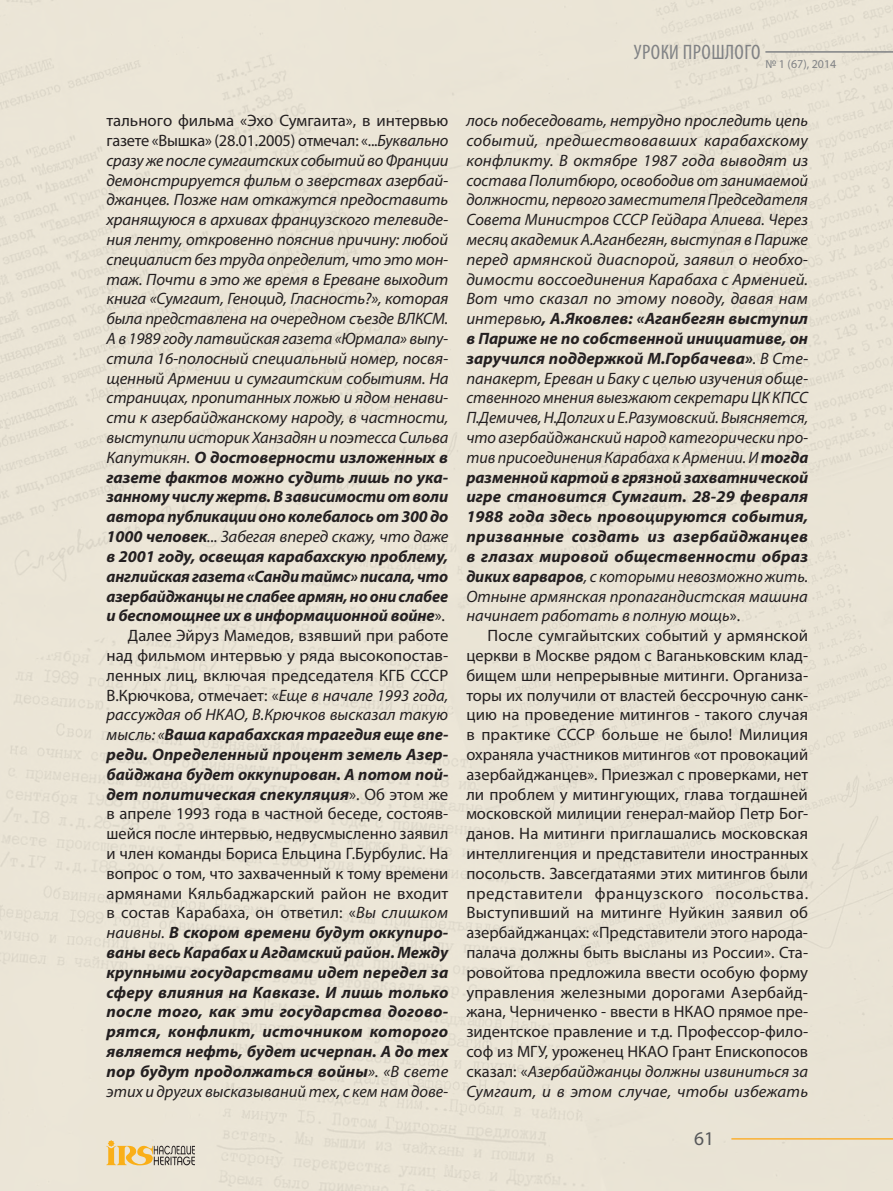
<style>
.page{position:relative;width:893px;height:1191px;background:#eae5d6}
.page>*{position:absolute;margin:0;border:0;box-sizing:border-box;transform-origin:0 0}
.t1{font:condensed 21px "Myriad Pro";color:#808285}
.t2{font:19.5px "Myriad Pro";color:#57585a}
.t3{font:italic 16.5px/19.8px "Myriad Pro";letter-spacing:-.005em;color:#231f20;text-align:right}
.t4{font:16.5px/19.8px "Myriad Pro";color:#231f20;text-align:justify}
.t5{font:12px "Myriad Pro";color:#808285}
.s1{font-style:normal}
.s2{font-weight:700}
.s3{font-style:italic}
</style>
<div class="page">
<svg style="left:106px;top:1140px;width:89px;height:25px"></svg>
<hr style="left:765px;top:51px;width:128px;height:2px;background:#808285">
<hr style="left:731px;top:1138px;width:162px;height:1px;background:#fbb033">
<p class="t1" style="left:634px;top:39px;width:10px">Урок</p>
<p class="t1" style="left:669px;top:39px;width:24px">и прошлого</p>
<p class="t5" style="left:765px;top:56px;width:73px">№ 1 (67), 2014</p>
<p class="t3" style="left:106px;top:110px;width:344px"><span class="s1">тального фильма «Эхо Сумгаита», в интервью газете «Вышка» (28.01.2005) отмечал: «...</span>Буквально сразу же после сумгаитских событий во Франции демонстрируется фильм о зверствах азербай&shy;джанцев. Позже нам откажутся предоставить хранящуюся в архивах французского телевиде&shy;ния ленту, откровенно пояснив причину: любой специалист без труда определит, что это мон&shy;таж. Почти в это же время в Ереване выходит книга «Сумгаит, Геноцид, Гласность?», которая была представлена на очередном съезде ВЛКСМ.<br>А в 1989 году латвийская газета «Юрмала» выпу&shy;стила 16-полосный специальный номер, посвя&shy;щенный Армении и сумгаитским событиям. На страницах, пропитанных ложью и ядом ненави&shy;сти к азербайджанскому народу, в частности, выступили историк Ханзадян и поэтесса Сильва Капутикян. <span class="s2">О достоверности изложенных в газете фактов можно судить лишь по ука&shy;занному числу жертв. В зависимости от воли автора публикации оно колебалось от 300 до 1000 человек</span>... Забегая вперед скажу, что даже <span class="s2">в 2001 году, освещая карабахскую проблему, английская газета «Санди таймс» писала, что азербайджанцы не слабее армян, но они слабее и беспомощнее их в информационной войне</span><span class="s1">».<br>Далее Эйруз Мамедов, взявший при работе над фильмом интервью у ряда высокопостав&shy;ленных лиц, включая председателя КГБ СССР В.Крючкова, отмечает: «</span>Еще в начале 1993 года, рассуждая об НКАО, В.Крючков высказал такую мысль: «<span class="s2">Ваша карабахская трагедия еще впе&shy;реди. Определенный процент земель Азер&shy;байджана будет оккупирован. А потом пой&shy;дет политическая спекуляция</span><span class="s1">». Об этом же в апреле 1993 года в частной беседе, состояв&shy;шейся после интервью, недвусмысленно заявил и член команды Бориса Ельцина Г.Бурбулис. На вопрос о том, что захваченный к тому времени армянами Кяльбаджарский район не входит в состав Карабаха, он ответил: «</span>Вы слишком наивны. <span class="s2">В скором времени будут оккупиро&shy;ваны весь Карабах и Агдамский район. Между крупными государствами идет передел за сферу влияния на Кавказе. И лишь только после того, как эти государства догово&shy;рятся, конфликт, источником которого является нефть, будет исчерпан. А до тех пор будут продолжаться войны</span>». «В свете этих и других высказываний тех, с кем нам дове-</p>
<p class="t3" style="left:466px;top:110px;width:343px;text-align:justify">лось побеседовать, нетрудно проследить цепь событий, предшествовавших карабахскому конфликту. В октябре 1987 года выводят из состава Политбюро, освободив от занимаемой должности, первого заместителя Председателя Совета Министров СССР Гейдара Алиева. Через месяц академик А.Аганбегян, выступая в Париже перед армянской диаспорой, заявил о необхо&shy;димости воссоединения Карабаха с Арменией.<br>Вот что сказал по этому поводу, давая нам интервью<span class="s2">, А.Яковлев: «Аганбегян выступил в Париже не по собственной инициативе, он заручился поддержкой М.Горбачева»</span>. В Сте&shy;панакерт, Ереван и Баку с целью изучения обще&shy;ственного мнения выезжают секретари ЦК КПСС П.Демичев, Н.Долгих и Е.Разумовский. Выясняется, что азербайджанский народ категорически про&shy;тив присоединения Карабаха к Армении. И <span class="s2">тогда разменной картой в грязной захватнической игре становится Сумгаит. 28-29 февраля 1988 года здесь провоцируются события, призванные создать из азербайджанцев в глазах мировой общественности образ диких варваров</span>, с которыми невозможно жить.<br>Отныне армянская пропагандистская машина начинает работать в полную мощь<span class="s1">».</span></p>
<p class="t4" style="left:466px;top:625px;width:343px;text-indent:21px">После сумгайытских событий у армянской церкви в Москве рядом с Ваганьковским клад&shy;бищем шли непрерывные митинги. Организа&shy;торы их получили от властей бессрочную санк&shy;цию на проведение митингов - такого случая в практике СССР больше не было! Милиция охраняла участников митингов «от провокаций азербайджанцев». Приезжал с проверками, нет ли проблем у митингующих, глава тогдашней московской милиции генерал-майор Петр Бог&shy;данов. На митинги приглашались московская интеллигенция и представители иностранных посольств. Завсегдатаями этих митингов были представители французского посольства.<br>Выступивший на митинге Нуйкин заявил об азербайджанцах: «Представители этого народа&shy;палача должны быть высланы из России». Ста&shy;ровойтова предложила ввести особую форму управления железными дорогами Азербайд&shy;жана, Черниченко - ввести в НКАО прямое пре&shy;зидентское правление и т.д. Профессор-фило&shy;соф из МГУ, уроженец НКАО Грант Епископосов сказал: «<span class="s3">Азербайджанцы должны извиниться за Сумгаит, и в этом случае, чтобы избежать</span></p>
<p class="t2" style="left:694px;top:1126px;width:22px">61</p>
</div>
